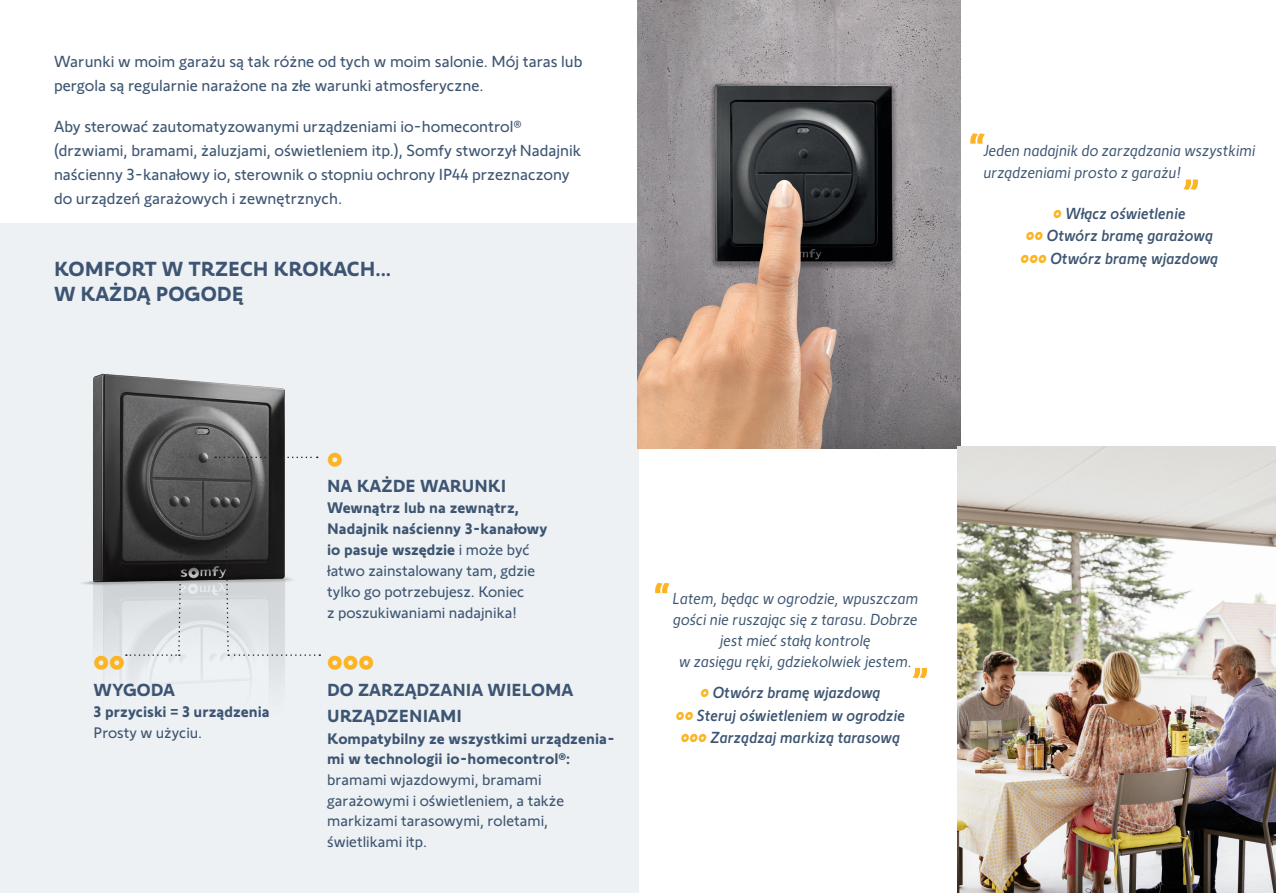
<style>
.page{position:relative;width:1276px;height:893px;background:#fff}
.page>*{position:absolute;margin:0;border:0;box-sizing:border-box;transform-origin:0 0}
.ParaStyle01-Leading{font:700 27px "Somfy Sans";color:#fcb423}
.ParaStyle01-Leading-2{font:700 21px "Somfy Sans";color:#3d5572}
.ParaStyle04-Leading{font:700 18px "Somfy Sans";color:#3d5572}
.ParaStyle02-Leading{font:700 18px "Somfy Sans";color:#3d5572}
.ParaStyle03-Leading{font:700 18px "Somfy Sans";color:#3d5572}
.ParaStyle02-Leading-2{font:16.5px/24px "Somfy Sans";color:#3d5572}
.ParaStyle07-Leading{font:italic 16.5px/20.9px "Somfy Sans";color:#3d5572;text-align:center}
.ParaStyle07-Leading-2{font:italic 500 16.5px "Somfy Sans";color:#3d5572}
.ParaStyle05-Leading{font:italic 16.5px/22.5px "Somfy Sans";color:#3d5572}
.ParaStyle06-Leading{font:italic 500 16.5px "Somfy Sans";color:#3d5572}
.ParaStyle03-Leading-2{font:15.75px/21px "Somfy Sans";color:#3d5572}
.ParaStyle03-Leading-3{font:700 15.75px "Somfy Sans";color:#3d5572}
.s1{font-weight:700}
.s2{color:#fcb423}
</style>
<div class="page">
<div style="left:0;top:223px;width:638px;height:670px;background:#edf1f4"></div>
<img style="left:93px;top:373px;width:226px;height:188px">
<img style="left:82px;top:561px;width:239px;height:119px">
<img style="left:637px;top:0;width:324px;height:448px">
<svg style="left:970px;top:133px;width:15px;height:11px"></svg>
<svg style="left:1183px;top:179px;width:15px;height:11px"></svg>
<svg style="left:655px;top:583px;width:14px;height:10px"></svg>
<svg style="left:912px;top:668px;width:15px;height:10px"></svg>
<svg style="left:126px;top:523px;width:57px;height:133px"></svg>
<svg style="left:224px;top:523px;width:96px;height:133px"></svg>
<svg style="left:215px;top:457px;width:103px;height:1px"></svg>
<img style="left:958px;top:446px;width:318px;height:447px">
<p class="ParaStyle02-Leading-2" style="left:54px;top:47px;width:530px">Warunki w moim garażu są tak różne od tych w moim salonie. Mój taras lub pergola są regularnie narażone na złe warunki atmosferyczne.</p>
<p class="ParaStyle02-Leading-2" style="left:54px;top:112px;width:529px">Aby sterować zautomatyzowanymi urządzeniami io-homecontrol® (drzwiami, bramami, żaluzjami, oświetleniem itp.), Somfy stworzył Nadajnik naścienny 3-kanałowy io, sterownik o stopniu ochrony IP44 przeznaczony do urządzeń garażowych i zewnętrznych.</p>
<p class="ParaStyle01-Leading-2" style="left:54px;top:252px;width:339px">KOMFORT W TRZECH KROKACH...</p>
<p class="ParaStyle01-Leading-2" style="left:54px;top:277px;width:191px">W KAŻDĄ POGODĘ</p>
<p class="ParaStyle01-Leading" style="left:94px;top:640px;width:33px">••</p>
<p class="ParaStyle04-Leading" style="left:94px;top:676px;width:83px">WYGODA</p>
<p class="ParaStyle03-Leading-3" style="left:94px;top:699px;width:178px">3 przyciski = 3 urządzenia</p>
<p class="ParaStyle03-Leading-2" style="left:94px;top:721px;width:110px">Prosty w użyciu.</p>
<p class="ParaStyle01-Leading" style="left:327px;top:436px;width:17px">•</p>
<p class="ParaStyle02-Leading" style="left:327px;top:471px;width:181px">NA KAŻDE WARUNKI</p>
<p class="ParaStyle03-Leading-2" style="left:327px;top:495px;width:222px"><span class="s1">Wewnątrz lub na zewnątrz,<br>Nadajnik naścienny 3-kanałowy io pasuje wszędzie</span> i może być łatwo zainstalowany tam, gdzie tylko go potrzebujesz. Koniec<br>z poszukiwaniami nadajnika!</p>
<p class="ParaStyle01-Leading" style="left:327px;top:640px;width:48px">•••</p>
<p class="ParaStyle04-Leading" style="left:327px;top:676px;width:248px">DO ZARZĄDZANIA WIELOMA</p>
<p class="ParaStyle03-Leading" style="left:327px;top:701px;width:136px">URZĄDZENIAMI</p>
<p class="ParaStyle03-Leading-2" style="left:327px;top:726px;width:289px"><span class="s1">Kompatybilny ze wszystkimi urządzenia&shy;mi w technologii io-homecontrol®: </span>bramami wjazdowymi, bramami garażowymi i oświetleniem, a także markizami tarasowymi, roletami, świetlikami itp.</p>
<p class="ParaStyle07-Leading" style="left:672px;top:586px;width:247px">Latem, będąc w ogrodzie, wpuszczam gości nie ruszając się z tarasu. Dobrze jest mieć stałą kontrolę<br>w zasięgu ręki, gdziekolwiek jestem.</p>
<p class="ParaStyle06-Leading" style="left:700px;top:680px;width:182px"><span class="s2">•</span> Otwórz bramę wjazdową</p>
<p class="ParaStyle07-Leading-2" style="left:675px;top:702px;width:231px"><span class="s2">••</span> Steruj oświetleniem w ogrodzie</p>
<p class="ParaStyle07-Leading-2" style="left:680px;top:725px;width:221px"><span class="s2">•••</span> Zarządzaj markizą tarasową</p>
<p class="ParaStyle05-Leading" style="left:982px;top:137px;width:274px">Jeden nadajnik do zarządzania wszystkimi urządzeniami prosto z garażu!</p>
<p class="ParaStyle06-Leading" style="left:1052px;top:200px;width:134px"><span class="s2">•</span> Włącz oświetlenie</p>
<p class="ParaStyle06-Leading" style="left:1025px;top:223px;width:189px"><span class="s2">••</span> Otwórz bramę garażową</p>
<p class="ParaStyle07-Leading-2" style="left:1020px;top:245px;width:199px"><span class="s2">•••</span> Otwórz bramę wjazdową</p>
</div>
